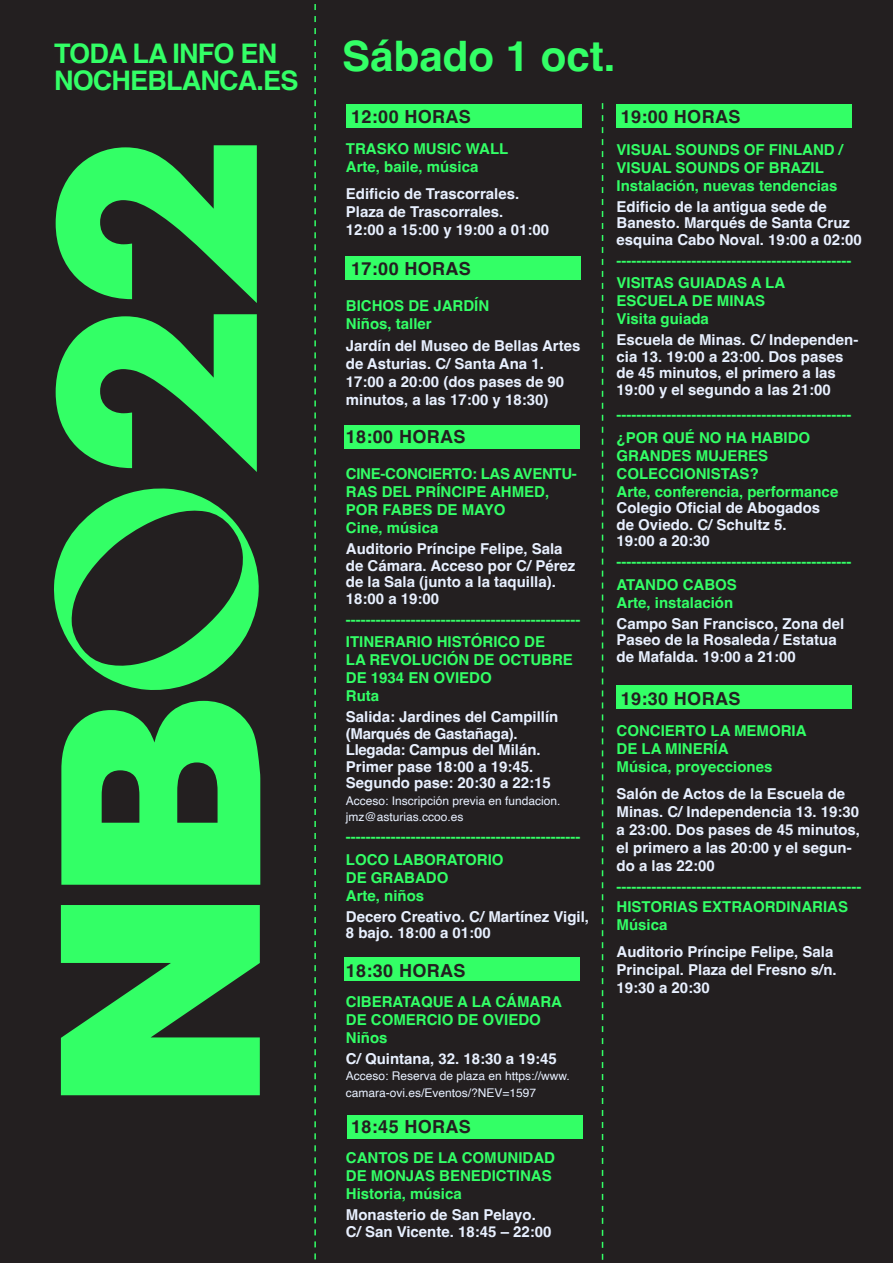
<style>
.page{position:relative;width:893px;height:1263px;background:#231f20}
.page>*{position:absolute;margin:0;border:0;box-sizing:border-box;transform-origin:0 0}
.t1{font:700 42px "Helvetica";color:#3f6}
.t2{font:700 27px "Helvetica";letter-spacing:-.03em;color:#3f6}
.t3{font:700 18px "Helvetica";letter-spacing:.02em;color:#231f20}
.t4{font:700 15px/16.5px "Helvetica";color:#e8f0ff}
.t5{font:700 15px/18px "Helvetica";color:#3f6}
.t6{font:12px/16.5px "Helvetica";color:#e8f0ff}
</style>
<div class="page">
<svg style="left:314px;top:4px;width:2px;height:1256px"></svg>
<div style="left:347px;top:104px;width:235px;height:24px;background:#3f6"></div>
<svg style="left:602px;top:103px;width:1px;height:1157px"></svg>
<div style="left:345px;top:256px;width:236px;height:24px;background:#3f6"></div>
<div style="left:344px;top:425px;width:236px;height:24px;background:#3f6"></div>
<div style="left:344px;top:957px;width:236px;height:24px;background:#3f6"></div>
<div style="left:347px;top:1115px;width:236px;height:23px;background:#3f6"></div>
<div style="left:617px;top:104px;width:235px;height:24px;background:#3f6"></div>
<div style="left:617px;top:686px;width:235px;height:23px;background:#3f6"></div>
<svg style="left:56px;top:145px;width:201px;height:327px;fill:#3f6"></svg>
<svg style="left:54px;top:488px;width:205px;height:202px"></svg>
<svg style="left:61px;top:905px;width:199px;height:190px"></svg>
<svg style="left:61px;top:701px;width:199px;height:184px"></svg>
<h2 class="t2" style="left:54px;top:37px;width:225px">TODA LA INFO EN</h2>
<h1 class="t1" style="left:342px;top:30px;width:275px">Sábado 1 oct.</h1>
<h2 class="t2" style="left:54px;top:64px;width:246px">NOCHEBLANCA.ES</h2>
<p class="t3" style="left:351px;top:105px;width:121px">12:00 HORAS</p>
<p class="t5" style="left:346px;top:142px;width:164px">TRASKO MUSIC WALL<br>Arte, baile, música</p>
<p class="t4" style="left:346px;top:187px;width:205px;line-height:18px">Edificio de Trascorrales.<br>Plaza de Trascorrales.<br>12:00 a 15:00 y 19:00 a 01:00</p>
<p class="t3" style="left:351px;top:257px;width:121px">17:00 HORAS</p>
<p class="t5" style="left:346px;top:298px;width:145px">BICHOS DE JARDÍN<br>Niños, taller</p>
<p class="t4" style="left:346px;top:339px;width:236px;line-height:18px">Jardín del Museo de Bellas Artes de Asturias. C/ Santa Ana 1.<br>17:00 a 20:00 (dos pases de 90 minutos, a las 17:00 y 18:30)</p>
<p class="t3" style="left:346px;top:426px;width:121px">18:00 HORAS</p>
<p class="t5" style="left:346px;top:467px;width:233px">CINE-CONCIERTO: LAS AVENTU-<br>RAS DEL PRÍNCIPE AHMED,<br>POR FABES DE MAYO<br>Cine, música</p>
<p class="t4" style="left:346px;top:542px;width:231px">Auditorio Príncipe Felipe, Sala de Cámara. Acceso por C/ Pérez de la Sala (junto a la taquilla).<br>18:00 a 19:00</p>
<p class="t5" style="left:346px;top:610px;width:236px;line-height:22.5px">-----------------------------------------------<br>ITINERARIO HISTÓRICO DE</p>
<p class="t5" style="left:346px;top:653px;width:228px">LA REVOLUCIÓN DE OCTUBRE<br>DE 1934 EN OVIEDO<br>Ruta</p>
<p class="t4" style="left:346px;top:710px;width:214px">Salida: Jardines del Campillín (Marqués de Gastañaga).<br>Llegada: Campus del Milán.<br>Primer pase 18:00 a 19:45.<br>Segundo pase: 20:30 a 22:15</p>
<p class="t6" style="left:346px;top:793px;width:216px">Acceso: Inscripción previa en fundacion. jmz@asturias.ccoo.es</p>
<p class="t5" style="left:346px;top:827px;width:236px;line-height:22.5px">-----------------------------------------------<br>LOCO LABORATORIO</p>
<p class="t5" style="left:346px;top:870px;width:104px">DE GRABADO<br>Arte, niños</p>
<p class="t4" style="left:346px;top:910px;width:245px">Decero Creativo. C/ Martínez Vigil,<br>8 bajo. 18:00 a 01:00</p>
<p class="t3" style="left:346px;top:959px;width:121px">18:30 HORAS</p>
<p class="t5" style="left:346px;top:994px;width:218px">CIBERATAQUE A LA CÁMARA<br>DE COMERCIO DE OVIEDO<br>Niños</p>
<p class="t4" style="left:346px;top:1052px;width:212px">C/ Quintana, 32. 18:30 a 19:45</p>
<p class="t6" style="left:346px;top:1068px;width:226px">Acceso: Reserva de plaza en https://www. camara-ovi.es/Eventos/?NEV=1597</p>
<p class="t3" style="left:351px;top:1116px;width:121px">18:45 HORAS</p>
<p class="t5" style="left:346px;top:1150px;width:211px">CANTOS DE LA COMUNIDAD<br>DE MONJAS BENEDICTINAS<br>Historia, música</p>
<p class="t4" style="left:346px;top:1208px;width:207px">Monasterio de San Pelayo.<br>C/ San Vicente. 18:45 – 22:00</p>
<p class="t3" style="left:621px;top:106px;width:121px">19:00 HORAS</p>
<p class="t5" style="left:617px;top:142px;width:228px">VISUAL SOUNDS OF FINLAND /<br>VISUAL SOUNDS OF BRAZIL<br>Instalación, nuevas tendencias</p>
<p class="t4" style="left:617px;top:200px;width:247px">Edificio de la antigua sede de<br>Banesto. Marqués de Santa Cruz esquina Cabo Noval. 19:00 a 02:00</p>
<p class="t5" style="left:617px;top:251px;width:236px;line-height:22.5px">-----------------------------------------------<br>VISITAS GUIADAS A LA</p>
<p class="t5" style="left:617px;top:293px;width:150px">ESCUELA DE MINAS<br>Visita guiada</p>
<p class="t4" style="left:617px;top:333px;width:243px">Escuela de Minas. C/ Independen&shy;cia 13. 19:00 a 23:00. Dos pases de 45 minutos, el primero a las<br>19:00 y el segundo a las 21:00</p>
<p class="t5" style="left:617px;top:405px;width:236px;line-height:22.5px">----------------------------------------------- ¿POR QUÉ NO HA HABIDO</p>
<p class="t5" style="left:617px;top:448px;width:223px">GRANDES MUJERES<br>COLECCIONISTAS?<br>Arte, conferencia, performance</p>
<p class="t4" style="left:617px;top:501px;width:205px">Colegio Oficial de Abogados de Oviedo. C/ Schultz 5.<br>19:00 a 20:30</p>
<p class="t5" style="left:617px;top:552px;width:236px;line-height:22.5px">-----------------------------------------------<br>ATANDO CABOS</p>
<p class="t5" style="left:617px;top:595px;width:118px">Arte, instalación</p>
<p class="t4" style="left:617px;top:617px;width:229px">Campo San Francisco, Zona del<br>Paseo de la Rosaleda / Estatua de Mafalda. 19:00 a 21:00</p>
<p class="t3" style="left:621px;top:687px;width:121px">19:30 HORAS</p>
<p class="t5" style="left:617px;top:723px;width:192px">CONCIERTO LA MEMORIA<br>DE LA MINERÍA<br>Música, proyecciones</p>
<p class="t4" style="left:617px;top:786px;width:245px;line-height:18px">Salón de Actos de la Escuela de<br>Minas. C/ Independencia 13. 19:30 a 23:00. Dos pases de 45 minutos, el primero a las 20:00 y el segun&shy;do a las 22:00</p>
<p class="t5" style="left:617px;top:879px;width:246px;line-height:19.5px">-------------------------------------------------<br>HISTORIAS EXTRAORDINARIAS</p>
<p class="t5" style="left:617px;top:917px;width:52px">Música</p>
<p class="t4" style="left:617px;top:944px;width:222px;line-height:18px">Auditorio Príncipe Felipe, Sala<br>Principal. Plaza del Fresno s/n.<br>19:30 a 20:30</p>
</div>
